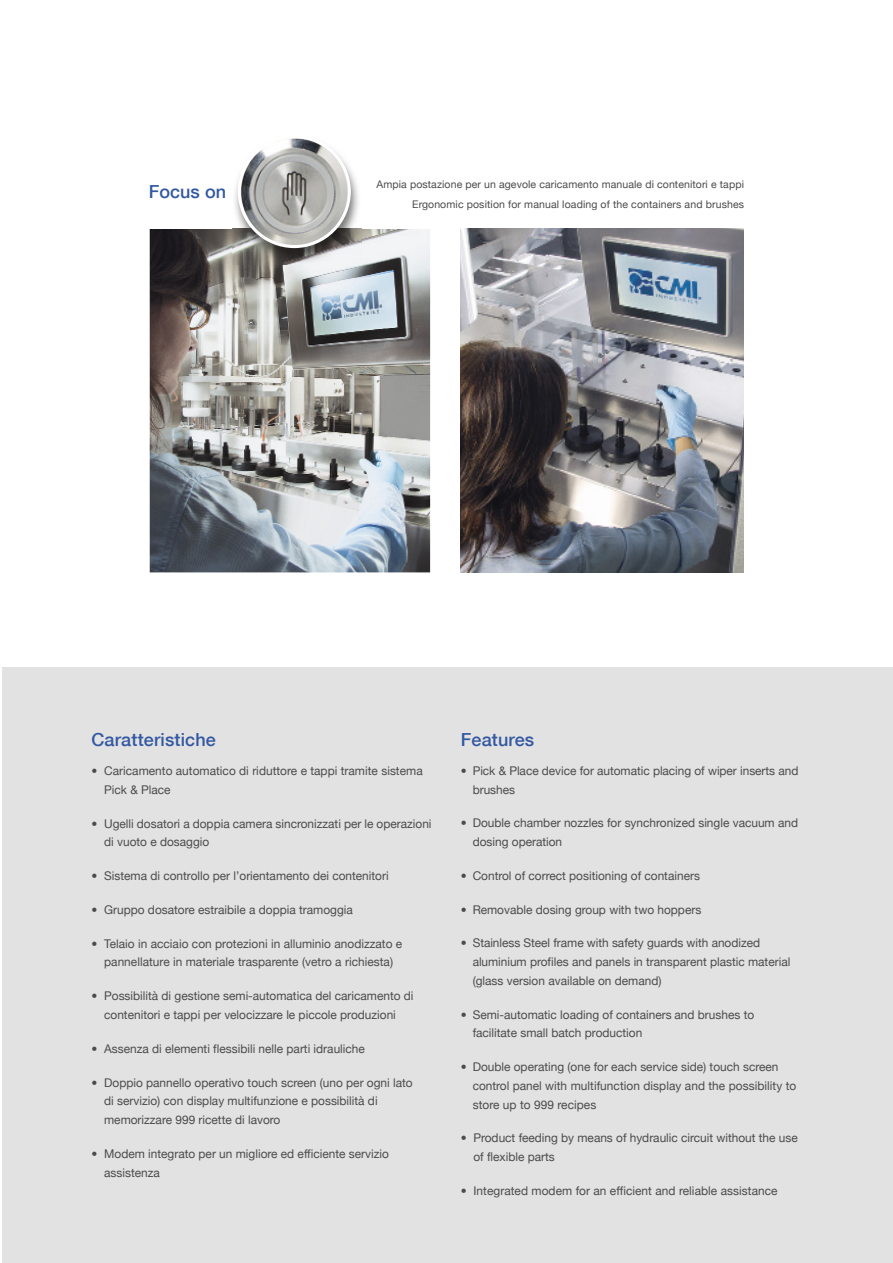
<style>
.page{position:relative;width:893px;height:1263px;background:#fff}
.page>*{position:absolute;margin:0;border:0;box-sizing:border-box;transform-origin:0 0}
.t1{font:500 18px "Helvetica Neue";letter-spacing:.01em;color:#3258a1}
.t2{font:12px/18.8px "Helvetica Neue";color:#4b4b4a}
.t3{font:10.5px/20.1px "Helvetica Neue";letter-spacing:.01em;color:#4b4b4a;text-align:right}
</style>
<div class="page">
<div style="left:2px;top:668px;width:891px;height:595px;background:#e3e2e3"></div>
<img style="left:150px;top:229px;width:280px;height:343px">
<img style="left:460px;top:229px;width:284px;height:343px">
<img style="left:232px;top:171px;width:129px;height:93px">
<svg style="left:238px;top:138px;width:113px;height:110px"></svg>
<h1 class="t1" style="left:149px;top:181px;width:79px">Focus on</h1>
<p class="t3" style="left:377px;top:174px;width:369px">Ampia postazione per un agevole caricamento manuale di contenitori e tappi<br>Ergonomic position for manual loading of the containers and brushes</p>
<h1 class="t1" style="left:91px;top:729px;width:126px">Caratteristiche</h1>
<p class="t2" style="left:104px;top:761px;width:320px;text-indent:-13px">• Caricamento automatico di riduttore e tappi tramite sistema<br>Pick &amp; Place</p>
<p class="t2" style="left:104px;top:814px;width:329px;text-indent:-13px">• Ugelli dosatori a doppia camera sincronizzati per le operazioni di vuoto e dosaggio</p>
<p class="t2" style="left:91px;top:866px;width:299px">• Sistema di controllo per l’orientamento dei contenitori</p>
<p class="t2" style="left:91px;top:900px;width:263px">• Gruppo dosatore estraibile a doppia tramoggia</p>
<p class="t2" style="left:91px;top:934px;width:312px;text-align:center">• Telaio in acciaio con protezioni in alluminio anodizzato e pannellature in materiale trasparente (vetro a richiesta)</p>
<p class="t2" style="left:91px;top:986px;width:324px;text-align:center">• Possibilità di gestione semi-automatica del caricamento di contenitori e tappi per velocizzare le piccole produzioni</p>
<p class="t2" style="left:91px;top:1039px;width:275px">• Assenza di elementi flessibili nelle parti idrauliche</p>
<p class="t2" style="left:104px;top:1073px;width:310px;text-indent:-13px">• Doppio pannello operativo touch screen (uno per ogni lato di servizio) con display multifunzione e possibilità di memorizzare 999 ricette di lavoro</p>
<p class="t2" style="left:104px;top:1144px;width:286px;text-indent:-13px">• Modem integrato per un migliore ed efficiente servizio assistenza</p>
<h1 class="t1" style="left:461px;top:728px;width:75px">Features</h1>
<p class="t2" style="left:473px;top:761px;width:327px;text-indent:-12px">• Pick &amp; Place device for automatic placing of wiper inserts and brushes</p>
<p class="t2" style="left:473px;top:814px;width:327px;text-indent:-12px">• Double chamber nozzles for synchronized single vacuum and dosing operation</p>
<p class="t2" style="left:461px;top:866px;width:241px">• Control of correct positioning of containers</p>
<p class="t2" style="left:461px;top:900px;width:242px">• Removable dosing group with two hoppers</p>
<p class="t2" style="left:473px;top:934px;width:319px;text-indent:-12px">• Stainless Steel frame with safety guards with anodized aluminium profiles and panels in transparent plastic material (glass version available on demand)</p>
<p class="t2" style="left:473px;top:1005px;width:283px;text-indent:-12px">• Semi-automatic loading of containers and brushes to facilitate small batch production</p>
<p class="t2" style="left:473px;top:1057px;width:325px;text-indent:-12px">• Double operating (one for each service side) touch screen control panel with multifunction display and the possibility to store up to 999 recipes</p>
<p class="t2" style="left:473px;top:1128px;width:326px;text-indent:-13px">• Product feeding by means of hydraulic circuit without the use of flexible parts</p>
<p class="t2" style="left:461px;top:1181px;width:318px">• Integrated modem for an efficient and reliable assistance</p>
</div>
